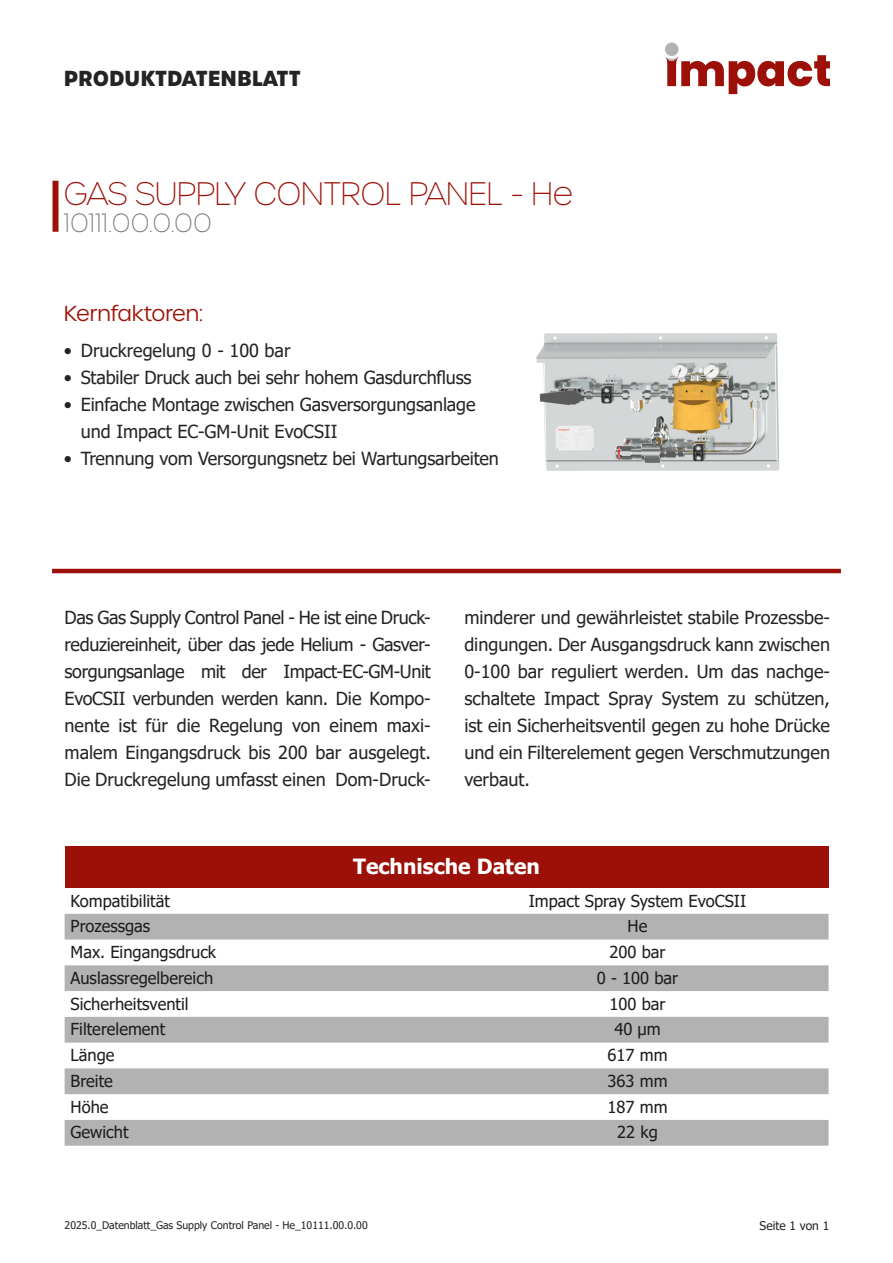
<style>
.page{position:relative;width:893px;height:1263px;background:#fff}
.page>*{position:absolute;margin:0;border:0;box-sizing:border-box;transform-origin:0 0}
.t1{font:100 31.5px "Urbane";letter-spacing:-.02em;color:#9c1007}
.t2{font:100 25.5px "Urbane";letter-spacing:.005em;color:#787877}
.t3{font:700 21px "Urbane";color:#252423}
.t4{font:700 21px "Tahoma";color:#fff}
.t5{font:300 21px "Urbane";color:#9c1007}
.t6{font:18px/27px "Tahoma";letter-spacing:-.01em;color:#252423;text-align:justify}
.t7{font:16.5px "Tahoma";color:#1d1d1b}
.t8{font:12px "Tahoma";color:#252423}
.t9{font:10.5px "Tahoma";color:#252423}
</style>
<div class="page">
<div style="left:665px;top:43px;width:13px;height:13px;background:#b2b2b2;border-radius:50%"></div>
<svg style="left:665px;top:55px;width:164px;height:39px"></svg>
<div style="left:65px;top:846px;width:763px;height:42px;background:#9c1007"></div>
<svg style="left:65px;top:913px;width:763px;height:1px"></svg>
<svg style="left:65px;top:914px;width:763px;height:232px;fill:#b2b2b2"></svg>
<img style="left:536px;top:333px;width:244px;height:138px">
<div style="left:53px;top:181px;width:6px;height:51px;background:#9c1007"></div>
<hr style="left:52px;top:569px;width:789px;height:4px;background:#9c1007">
<p class="t3" style="left:64px;top:64px;width:238px">PRODUKTDATENBLATT</p>
<h1 class="t1" style="left:64px;top:173px;width:511px">GAS SUPPLY CONTROL PANEL - He</h1>
<h2 class="t2" style="left:64px;top:207px;width:150px">10111.00.0.00</h2>
<p class="t5" style="left:64px;top:300px;width:141px">Kernfaktoren:</p>
<p class="t6" style="left:64px;top:338px;width:228px">• Druckregelung 0 - 100 bar</p>
<p class="t6" style="left:64px;top:365px;width:409px">• Stabiler Druck auch bei sehr hohem Gasdurchfluss</p>
<p class="t6" style="left:81px;top:392px;width:396px;text-indent:-17px">• Einfache Montage zwischen Gasversorgungsanlage und Impact EC-GM-Unit EvoCSII</p>
<p class="t6" style="left:64px;top:446px;width:437px">• Trennung vom Versorgungsnetz bei Wartungsarbeiten</p>
<p class="t6" style="left:65px;top:605px;width:368px">Das Gas Supply Control Panel - He ist eine Druck&shy;reduziereinheit, über das jede Helium - Gasver&shy;sorgungsanlage mit der Impact-EC-GM-Unit EvoCSII verbunden werden kann. Die Kompo&shy;nente ist für die Regelung von einem maxi&shy;malem Eingangsdruck bis 200 bar ausgelegt.<br>Die Druckregelung umfasst einen Dom-Druck-</p>
<p class="t6" style="left:464px;top:605px;width:367px">minderer und gewährleistet stabile Prozessbe&shy;dingungen. Der Ausgangsdruck kann zwischen 0-100 bar reguliert werden. Um das nachge&shy;schaltete Impact Spray System zu schützen, ist ein Sicherheitsventil gegen zu hohe Drücke und ein Filterelement gegen Verschmutzungen verbaut.</p>
<p class="t4" style="left:353px;top:852px;width:188px">Technische Daten</p>
<p class="t7" style="left:71px;top:889px;width:101px">Kompatibilität</p>
<p class="t7" style="left:529px;top:889px;width:219px">Impact Spray System EvoCSII</p>
<p class="t7" style="left:71px;top:915px;width:81px">Prozessgas</p>
<p class="t7" style="left:628px;top:915px;width:21px">He</p>
<p class="t7" style="left:71px;top:941px;width:147px">Max. Eingangsdruck</p>
<p class="t7" style="left:610px;top:941px;width:57px">200 bar</p>
<p class="t7" style="left:71px;top:967px;width:144px">Auslassregelbereich</p>
<p class="t7" style="left:597px;top:967px;width:83px">0 - 100 bar</p>
<p class="t7" style="left:71px;top:992px;width:120px">Sicherheitsventil</p>
<p class="t7" style="left:610px;top:992px;width:57px">100 bar</p>
<p class="t7" style="left:71px;top:1018px;width:96px">Filterelement</p>
<p class="t7" style="left:614px;top:1018px;width:48px">40 µm</p>
<p class="t7" style="left:71px;top:1044px;width:45px">Länge</p>
<p class="t7" style="left:608px;top:1044px;width:61px">617 mm</p>
<p class="t7" style="left:71px;top:1070px;width:44px">Breite</p>
<p class="t7" style="left:608px;top:1070px;width:61px">363 mm</p>
<p class="t7" style="left:71px;top:1096px;width:39px">Höhe</p>
<p class="t7" style="left:608px;top:1096px;width:61px">187 mm</p>
<p class="t7" style="left:71px;top:1121px;width:60px">Gewicht</p>
<p class="t7" style="left:617px;top:1121px;width:42px">22 kg</p>
<p class="t9" style="left:65px;top:1217px;width:305px">2025.0_Datenblatt_Gas Supply Control Panel - He_10111.00.0.00</p>
<p class="t8" style="left:760px;top:1217px;width:71px">Seite 1 von 1</p>
</div>
